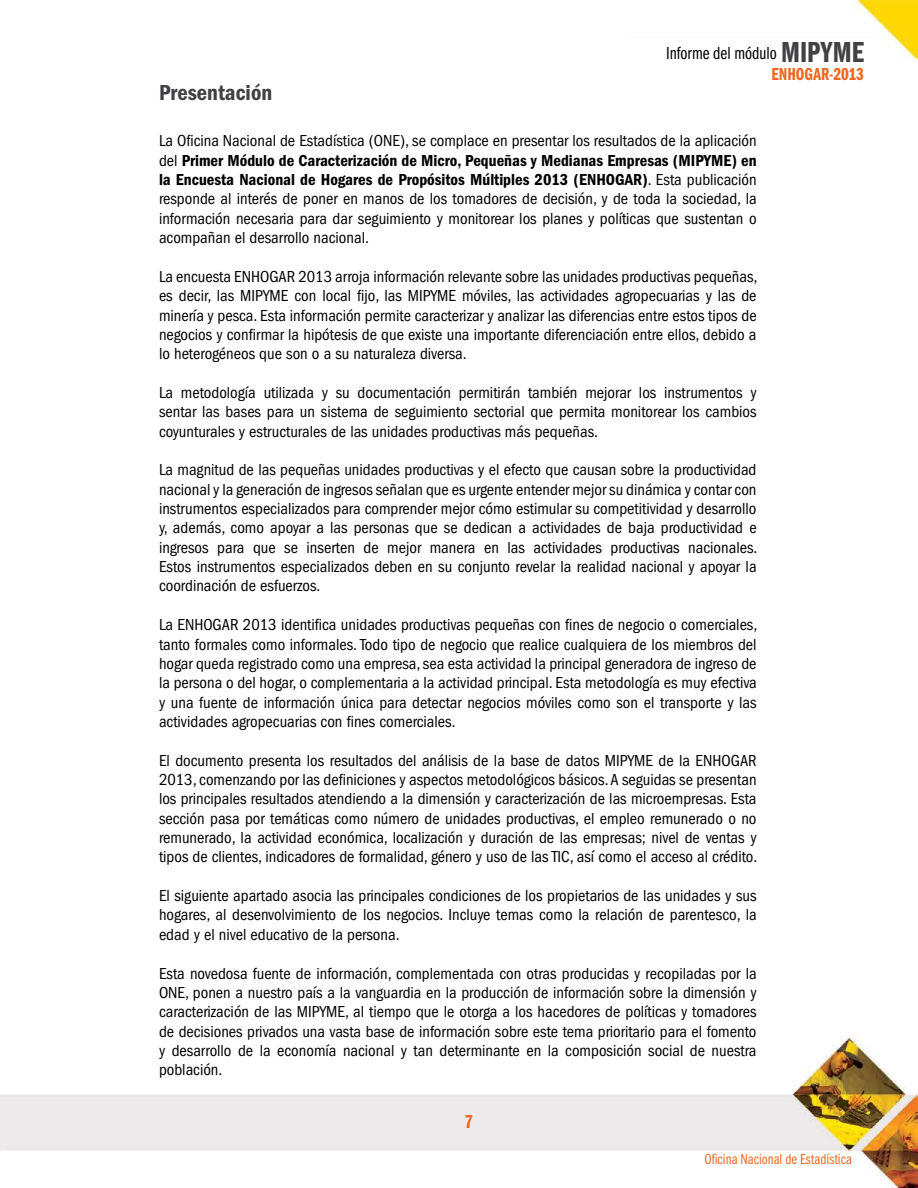
<style>
.page{position:relative;width:918px;height:1188px;background:#fff}
.page>*{position:absolute;margin:0;border:0;box-sizing:border-box;transform-origin:0 0}
.t1{font:30px "Franklin Got Itc TOT Dem Com";color:#414042}
.t2{font:22.5px "ITC Franklin Gothic Std Dm Cd";color:#414042}
.t3{font:19.5px "Franklin Got Itc TOT Dem Com";color:#eb6924}
.t4{font:18px "Franklin Got Itc TOT Boo Com";color:#000}
.t5{font:18px "Franklin Got Itc TOT Dem Com";color:#eb6924}
.t6{font:condensed 16.5px/19.4px "ITC Franklin Gothic Std";color:#000;text-align:justify}
.t7{font:16.5px/19.4px "ITC Franklin Gothic Std Dm Cd";color:#000}
.t8{font:15px "Franklin Got Itc TOT Boo Com";color:#eb6924}
.s1{font-family:"ITC Franklin Gothic Std";font-stretch:condensed}
</style>
<div class="page">
<img style="left:0;top:0;width:918px;height:1188px">
<h1 class="t1" style="left:781px;top:35px;width:84px">MIPYME</h1>
<p class="t5" style="left:771px;top:64px;width:94px">ENHOGAR-2013</p>
<p class="t4" style="left:666px;top:43px;width:112px">Informe del módulo</p>
<h2 class="t2" style="left:159px;top:80px;width:115px">Presentación</h2>
<p class="t6" style="left:159px;top:131px;width:599px">La Oficina Nacional de Estadística (ONE), se complace en presentar los resultados de la aplicación</p>
<p class="t7" style="left:159px;top:151px;width:599px"><span class="s1">del</span> Primer Módulo de Caracterización de Micro, Pequeñas y Medianas Empresas (MIPYME) en la Encuesta Nacional de Hogares de Propósitos Múltiples 2013 (ENHOGAR)<span class="s1">. Esta publicación</span></p>
<p class="t6" style="left:159px;top:189px;width:599px">responde al interés de poner en manos de los tomadores de decisión, y de toda la sociedad, la información necesaria para dar seguimiento y monitorear los planes y políticas que sustentan o acompañan el desarrollo nacional.</p>
<p class="t6" style="left:159px;top:267px;width:600px">La encuesta ENHOGAR 2013 arroja información relevante sobre las unidades productivas pequeñas, es decir, las MIPYME con local fijo, las MIPYME móviles, las actividades agropecuarias y las de minería y pesca. Esta información permite caracterizar y analizar las diferencias entre estos tipos de negocios y confirmar la hipótesis de que existe una importante diferenciación entre ellos, debido a lo heterogéneos que son o a su naturaleza diversa.</p>
<p class="t6" style="left:159px;top:383px;width:599px">La metodología utilizada y su documentación permitirán también mejorar los instrumentos y sentar las bases para un sistema de seguimiento sectorial que permita monitorear los cambios coyunturales y estructurales de las unidades productivas más pequeñas.</p>
<p class="t6" style="left:159px;top:460px;width:600px">La magnitud de las pequeñas unidades productivas y el efecto que causan sobre la productividad nacional y la generación de ingresos señalan que es urgente entender mejor su dinámica y contar con instrumentos especializados para comprender mejor cómo estimular su competitividad y desarrollo y, además, como apoyar a las personas que se dedican a actividades de baja productividad e ingresos para que se inserten de mejor manera en las actividades productivas nacionales.<br>Estos instrumentos especializados deben en su conjunto revelar la realidad nacional y apoyar la coordinación de esfuerzos.</p>
<p class="t6" style="left:159px;top:615px;width:600px">La ENHOGAR 2013 identifica unidades productivas pequeñas con fines de negocio o comerciales, tanto formales como informales. Todo tipo de negocio que realice cualquiera de los miembros del hogar queda registrado como una empresa, sea esta actividad la principal generadora de ingreso de la persona o del hogar, o complementaria a la actividad principal. Esta metodología es muy efectiva y una fuente de información única para detectar negocios móviles como son el transporte y las actividades agropecuarias con fines comerciales.</p>
<p class="t6" style="left:159px;top:751px;width:600px">El documento presenta los resultados del análisis de la base de datos MIPYME de la ENHOGAR 2013, comenzando por las definiciones y aspectos metodológicos básicos. A seguidas se presentan los principales resultados atendiendo a la dimensión y caracterización de las microempresas. Esta sección pasa por temáticas como número de unidades productivas, el empleo remunerado o no remunerado, la actividad económica, localización y duración de las empresas; nivel de ventas y tipos de clientes, indicadores de formalidad, género y uso de las TIC, así como el acceso al crédito.</p>
<p class="t6" style="left:159px;top:886px;width:599px">El siguiente apartado asocia las principales condiciones de los propietarios de las unidades y sus hogares, al desenvolvimiento de los negocios. Incluye temas como la relación de parentesco, la edad y el nivel educativo de la persona.</p>
<p class="t6" style="left:159px;top:964px;width:599px">Esta novedosa fuente de información, complementada con otras producidas y recopiladas por la ONE, ponen a nuestro país a la vanguardia en la producción de información sobre la dimensión y caracterización de las MIPYME, al tiempo que le otorga a los hacedores de políticas y tomadores de decisiones privados una vasta base de información sobre este tema prioritario para el fomento y desarrollo de la economía nacional y tan determinante en la composición social de nuestra población.</p>
<p class="t3" style="left:465px;top:1110px;width:10px">7</p>
<p class="t8" style="left:705px;top:1151px;width:149px">Oficina Nacional de Estadística</p>
</div>
